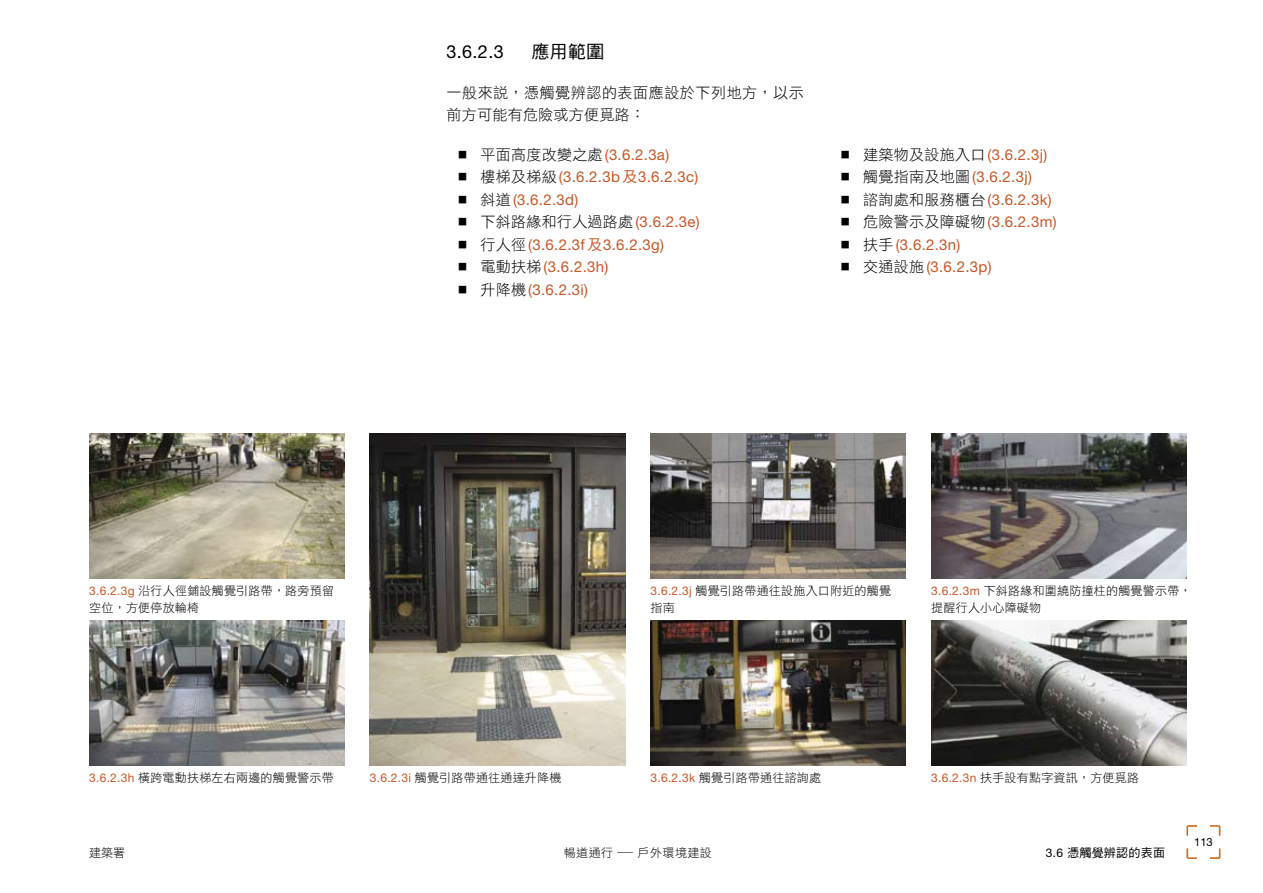
<style>
.page{position:relative;width:1263px;height:893px;background:#fff}
.page>*{position:absolute;margin:0;border:0;box-sizing:border-box;transform-origin:0 0}
.t1{font:18px "Helvetica Neue";color:#000}
.t2{font:18px "DF Hei HK W5";color:#000}
.t3{font:15px/22.5px "Helvetica Neue";letter-spacing:.02em;color:#c95727}
.t4{font:15px/22.5px "DF Hei HK W3";letter-spacing:.04em;color:#000}
.t5{font:15px "DF Hei HK W3";letter-spacing:.02em;color:#000}
.t6{font:500 15px/22.5px "M Hei HK Format";color:#000;text-align:justify}
.t7{font:12px/16.5px "DF Hei HK W3";letter-spacing:.02em;color:#000}
.t8{font:12px "DF Hei HK W3";letter-spacing:.04em;color:#000}
.t9{font:12px "DF Hei HK W5";letter-spacing:.025em;color:#000}
.t10{font:11.25px "Helvetica Neue";color:#000}
.s1{font-family:"DF Hei HK W3";color:#000}
.s2{font-family:"DF Hei HK W5"}
.s3{font-family:"Helvetica Neue";color:#c95727}
.s4{font-family:"Helvetica Neue"}
</style>
<div class="page">
<svg style="left:1186px;top:825px;width:11px;height:11px"></svg>
<svg style="left:1186px;top:848px;width:11px;height:11px"></svg>
<svg style="left:1210px;top:825px;width:10px;height:11px"></svg>
<svg style="left:1210px;top:848px;width:10px;height:11px"></svg>
<img style="left:89px;top:621px;width:255px;height:144px">
<img style="left:370px;top:434px;width:255px;height:331px">
<img style="left:89px;top:434px;width:255px;height:144px">
<img style="left:651px;top:434px;width:255px;height:144px">
<img style="left:651px;top:621px;width:255px;height:144px">
<img style="left:931px;top:434px;width:255px;height:144px">
<img style="left:931px;top:621px;width:255px;height:144px">
<p class="t1" style="left:446px;top:41px;width:59px">3.6.2.3</p>
<p class="t2" style="left:531px;top:42px;width:75px">應用範圍</p>
<p class="t4" style="left:446px;top:81px;width:359px">一般來說，憑觸覺辨認的表面應設於下列地方，以示前方可能有危險或方便覓路：</p>
<p class="t3" style="left:480px;top:143px;width:219px"><span class="s1">平面高度改變之處</span>(3.6.2.3a)<br><span class="s1">樓梯及梯級</span>(3.6.2.3b<span class="s2">及</span>3.6.2.3c)<span class="s1">斜道</span>(3.6.2.3d)</p>
<p class="t5" style="left:480px;top:214px;width:221px">下斜路緣和行人過路處<span class="s3">(3.6.2.3e)</span></p>
<p class="t3" style="left:480px;top:233px;width:185px"><span class="s1">行人徑</span>(3.6.2.3f<span class="s2">及</span>3.6.2.3g)<span class="s1">電動扶梯</span>(3.6.2.3h)<br><span class="s1">升降機</span>(3.6.2.3i)</p>
<p class="t6" style="left:455px;top:143px;width:16px">■ ■ ■ ■ ■ ■ ■</p>
<p class="t3" style="left:863px;top:143px;width:195px"><span class="s1">建築物及設施入口</span>(3.6.2.3j)<span class="s1">觸覺指南及地圖</span>(3.6.2.3j)<br><span class="s1">諮詢處和服務櫃台</span>(3.6.2.3k)<span class="s1">危險警示及障礙物</span>(3.6.2.3m)<span class="s1">扶手</span>(3.6.2.3n)<br><span class="s1">交通設施</span>(3.6.2.3p)</p>
<p class="t6" style="left:838px;top:143px;width:16px">■ ■ ■ ■ ■ ■</p>
<p class="t7" style="left:89px;top:582px;width:246px"><span class="s3">3.6.2.3g</span> 沿行人徑鋪設觸覺引路帶，路旁預留空位，方便停放輪椅</p>
<p class="t7" style="left:651px;top:582px;width:242px"><span class="s3">3.6.2.3j</span> 觸覺引路帶通往設施入口附近的觸覺指南</p>
<p class="t7" style="left:931px;top:582px;width:262px"><span class="s3">3.6.2.3m</span> 下斜路緣和圍繞防撞柱的觸覺警示帶，提醒行人小心障礙物</p>
<p class="t7" style="left:89px;top:769px;width:246px"><span class="s3">3.6.2.3h</span> 橫跨電動扶梯左右兩邊的觸覺警示帶</p>
<p class="t7" style="left:370px;top:769px;width:193px"><span class="s3">3.6.2.3i</span> 觸覺引路帶通往通達升降機</p>
<p class="t7" style="left:651px;top:769px;width:172px"><span class="s3">3.6.2.3k</span> 觸覺引路帶通往諮詢處</p>
<p class="t7" style="left:931px;top:769px;width:209px"><span class="s3">3.6.2.3n</span> 扶手設有點字資訊，方便覓路</p>
<p class="t7" style="left:89px;top:844px;width:38px">建築署</p>
<p class="t8" style="left:564px;top:846px;width:150px">暢道通行 — 戶外環境建設</p>
<p class="t9" style="left:1046px;top:846px;width:121px"><span class="s4">3.6</span> 憑觸覺辨認的表面</p>
<p class="t10" style="left:1194px;top:835px;width:20px">113</p>
</div>
